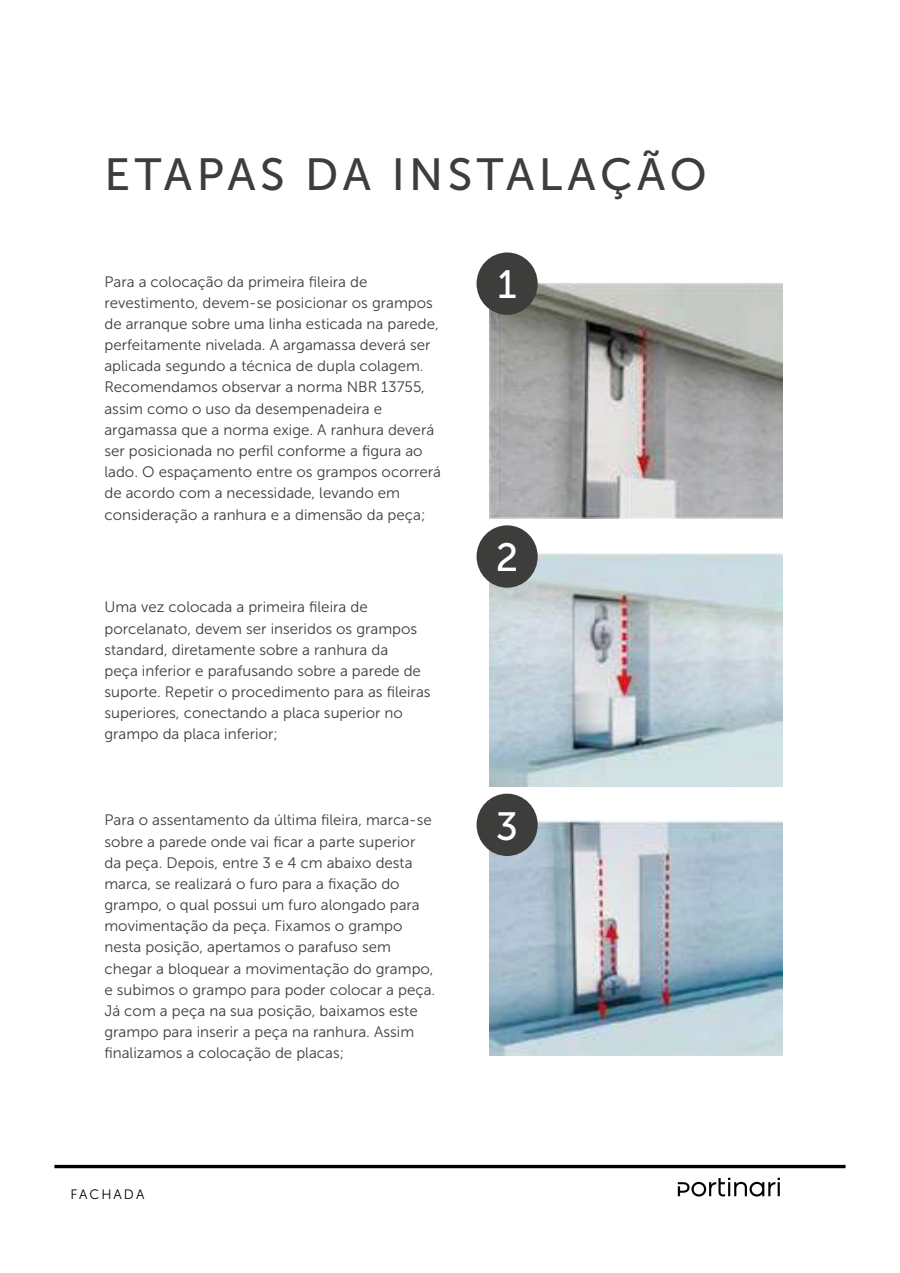
<style>
.page{position:relative;width:900px;height:1273px;background:#fff}
.page>*{position:absolute;margin:0;border:0;box-sizing:border-box;transform-origin:0 0}
.t1{font:45px "Museo Sans 500";letter-spacing:.1em;color:#3d3d3b}
.t2{font:39.38px "Museo Sans 500";color:#fff}
.t3{font:15.08px/21.2px "Museo Sans 300";color:#3e3d3b}
.t4{font:13.5px "Museo Sans 300";letter-spacing:.15em;color:#000}
</style>
<div class="page">
<hr style="left:54px;top:1165px;width:792px;height:3px;background:#000">
<img style="left:490px;top:553px;width:293px;height:234px">
<img style="left:490px;top:820px;width:293px;height:235px">
<img style="left:490px;top:284px;width:293px;height:234px">
<div style="left:477px;top:252px;width:61px;height:63px;background:#3d3d3b;border-radius:50%"></div>
<div style="left:477px;top:525px;width:61px;height:63px;background:#3d3d3b;border-radius:50%"></div>
<div style="left:477px;top:794px;width:61px;height:62px;background:#3d3d3b;border-radius:50%"></div>
<svg style="left:678px;top:1178px;width:102px;height:19px"></svg>
<h1 class="t1" style="left:104px;top:150px;width:604px">ETAPAS DA INSTALAÇÃO</h1>
<p class="t3" style="left:104px;top:271px;width:338px">Para a colocação da primeira fileira de revestimento, devem-se posicionar os grampos de arranque sobre uma linha esticada na parede, perfeitamente nivelada. A argamassa deverá ser aplicada segundo a técnica de dupla colagem.<br>Recomendamos observar a norma NBR 13755, assim como o uso da desempenadeira e argamassa que a norma exige. A ranhura deverá ser posicionada no perfil conforme a figura ao lado. O espaçamento entre os grampos ocorrerá de acordo com a necessidade, levando em consideração a ranhura e a dimensão da peça;</p>
<p class="t3" style="left:104px;top:597px;width:328px">Uma vez colocada a primeira fileira de porcelanato, devem ser inseridos os grampos standard, diretamente sobre a ranhura da<br>peça inferior e parafusando sobre a parede de suporte. Repetir o procedimento para as fileiras superiores, conectando a placa superior no grampo da placa inferior;</p>
<p class="t3" style="left:104px;top:810px;width:332px">Para o assentamento da última fileira, marca-se sobre a parede onde vai ficar a parte superior da peça. Depois, entre 3 e 4 cm abaixo desta marca, se realizará o furo para a fixação do grampo, o qual possui um furo alongado para movimentação da peça. Fixamos o grampo nesta posição, apertamos o parafuso sem chegar a bloquear a movimentação do grampo, e subimos o grampo para poder colocar a peça.<br>Já com a peça na sua posição, baixamos este grampo para inserir a peça na ranhura. Assim finalizamos a colocação de placas;</p>
<p class="t4" style="left:70px;top:1187px;width:76px">FACHADA</p>
<h2 class="t2" style="left:498px;top:263px;width:21px">1</h2>
<h2 class="t2" style="left:496px;top:536px;width:24px">2</h2>
<h2 class="t2" style="left:496px;top:804px;width:24px">3</h2>
</div>
